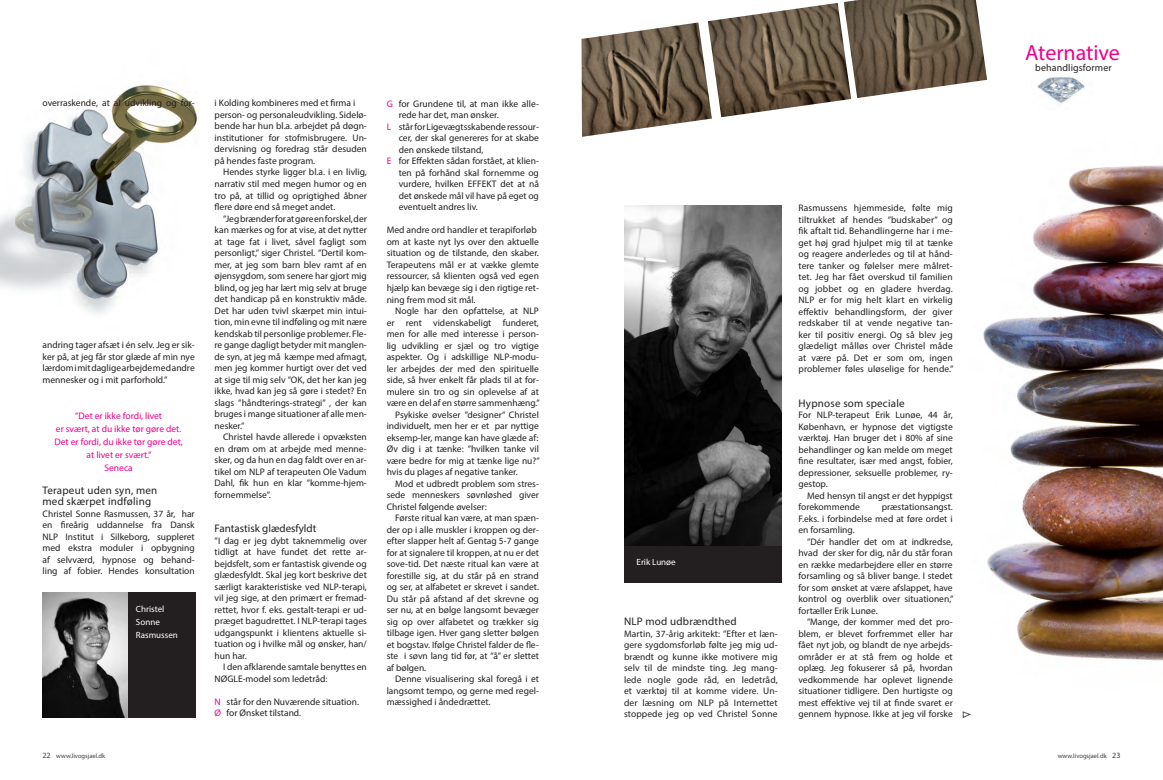
<style>
.page{position:relative;width:1163px;height:780px;background:#fff}
.page>*{position:absolute;margin:0;border:0;box-sizing:border-box;transform-origin:0 0}
.t1{font:22px "Myriad Pro";letter-spacing:-.005em;color:#ed028c}
.t2{font:11px/11.5px "Myriad Pro";letter-spacing:.02em;color:#231f20}
.t3{font:11px "Myriad Pro";color:#231f20}
.t4{font:10px "Myriad Pro";letter-spacing:.01em;color:#231f20}
.t5{font:9.5px/11.5px "Myriad Pro";color:#231f20;text-align:justify}
.t6{font:9.5px/13px "Myriad Pro";color:#ed028c}
.t7{font:9px/13px "Myriad Pro";color:#fff}
.t8{font:6.5px "Myriad Pro";color:#3e3e3f}
.s1{color:#ed028c}
.s2{font-size:8px}
</style>
<div class="page">
<img style="left:0;top:85px;width:198px;height:229px">
<img style="left:581px;top:22px;width:130px;height:115px">
<img style="left:707px;top:3px;width:144px;height:114px">
<img style="left:843px;top:0;width:143px;height:98px">
<img style="left:1037px;top:77px;width:48px;height:27px">
<img style="left:43px;top:592px;width:85px;height:125px">
<div style="left:128px;top:592px;width:68px;height:125px;background:#231f20"></div>
<img style="left:624px;top:205px;width:157px;height:341px">
<div style="left:624px;top:546px;width:157px;height:37px;background:#231f20"></div>
<img style="left:983px;top:165px;width:179px;height:496px">
<svg style="left:962px;top:711px;width:8px;height:6px"></svg>
<p class="t5" style="left:43px;top:97px;width:154px">overraskende, at al udvikling og for-</p>
<p class="t5" style="left:43px;top:339px;width:154px">andring tager afsæt i én selv. Jeg er sik&shy;ker på, at jeg får stor glæde af min nye lærdom i mit daglige arbejde med andre mennesker og i mit parforhold.”</p>
<p class="t6" style="left:75px;top:409px;width:88px">”Det er ikke fordi, livet</p>
<p class="t6" style="left:54px;top:422px;width:130px">er svært, at du ikke tør gøre det.<br>Det er fordi, du ikke tør gøre det,</p>
<p class="t6" style="left:87px;top:448px;width:66px">at livet er svært.”</p>
<p class="t6" style="left:104px;top:460px;width:30px">Seneca</p>
<p class="t2" style="left:43px;top:484px;width:116px">Terapeut uden syn, men med skærpet indføling</p>
<p class="t5" style="left:43px;top:507px;width:154px">Christel Sonne Rasmussen, 37 år, har en fireårig uddannelse fra Dansk NLP Institut i Silkeborg, suppleret med ekstra moduler i opbygning af selvværd, hypnose og behand&shy;ling af fobier. Hendes konsultation</p>
<p class="t7" style="left:136px;top:602px;width:30px">Christel<br>Sonne</p>
<p class="t7" style="left:136px;top:628px;width:43px">Rasmussen</p>
<p class="t5" style="left:214px;top:97px;width:142px">i Kolding kombineres med et firma i</p>
<p class="t5" style="left:214px;top:109px;width:154px">person- og personaleudvikling. Sidelø&shy;bende har hun bl.a. arbejdet på døgn&shy;institutioner for stofmisbrugere. Un&shy;dervisning og foredrag står desuden på hendes faste program.</p>
<p class="t5" style="left:214px;top:166px;width:154px;text-indent:9px">Hendes styrke ligger bl.a. i en livlig, narrativ stil med megen humor og en tro på, at tillid og oprigtighed åbner flere døre end så meget andet.</p>
<p class="t5" style="left:214px;top:212px;width:154px;text-indent:9px">”Jeg brænder for at gøre en forskel, der kan mærkes og for at vise, at det nytter at tage fat i livet, såvel fagligt som personligt,” siger Christel. ”Dertil kom&shy;mer, at jeg som barn blev ramt af en øjensygdom, som senere har gjort mig blind, og jeg har lært mig selv at bruge det handicap på en konstruktiv måde.<br>Det har uden tvivl skærpet min intui&shy;tion, min evne til indføling og mit nære kendskab til personlige problemer. Fle&shy;re gange dagligt betyder mit manglen&shy;de syn, at jeg må kæmpe med afmagt, men jeg kommer hurtigt over det ved at sige til mig selv ”OK, det her kan jeg ikke, hvad kan jeg så gøre i stedet? En slags ”håndterings-strategi” , der kan bruges i mange situationer af alle men&shy;nesker.”</p>
<p class="t5" style="left:214px;top:431px;width:154px;text-indent:9px">Christel havde allerede i opvæksten en drøm om at arbejde med menne&shy;sker, og da hun en dag faldt over en ar&shy;tikel om NLP af terapeuten Ole Vadum Dahl, fik hun en klar ”komme-hjem&shy;fornemmelse”.</p>
<p class="t3" style="left:214px;top:521px;width:103px">Fantastisk glædesfyldt</p>
<p class="t5" style="left:214px;top:534px;width:154px">”I dag er jeg dybt taknemmelig over tidligt at have fundet det rette ar&shy;bejdsfelt, som er fantastisk givende og glædesfyldt. Skal jeg kort beskrive det særligt karakteristiske ved NLP-terapi, vil jeg sige, at den primært er fremad&shy;rettet, hvor f. eks. gestalt-terapi er ud&shy;præget bagudrettet. I NLP-terapi tages udgangspunkt i klientens aktuelle si&shy;tuation og i hvilke mål og ønsker, han/ hun har.</p>
<p class="t5" style="left:214px;top:661px;width:154px;text-indent:9px">I den afklarende samtale benyttes en<br>NØGLE-model som ledetråd:</p>
<p class="t5" style="left:214px;top:695px;width:146px"><span class="s1">N</span> står for den Nuværende situation.</p>
<p class="t5" style="left:214px;top:707px;width:88px"><span class="s1">Ø</span> for Ønsket tilstand.</p>
<p class="t5" style="left:398px;top:98px;width:142px;text-indent:-12px"><span class="s1">G</span> for Grundene til, at man ikke alle&shy;rede har det, man ønsker.</p>
<p class="t5" style="left:398px;top:121px;width:142px;text-indent:-12px"><span class="s1">L</span> står for Ligevægtsskabende ressour&shy;cer, der skal genereres for at skabe den ønskede tilstand,</p>
<p class="t5" style="left:398px;top:155px;width:142px;text-indent:-12px"><span class="s1">E</span> for Effekten sådan forstået, at klien&shy;ten på forhånd skal fornemme og vurdere, hvilken EFFEKT det at nå det ønskede mål vil have på eget og eventuelt andres liv.</p>
<p class="t5" style="left:386px;top:224px;width:151px">Med andre ord handler et terapiforløb</p>
<p class="t5" style="left:386px;top:236px;width:154px">om at kaste nyt lys over den aktuelle situation og de tilstande, den skaber.<br>Terapeutens mål er at vække glemte ressourcer, så klienten også ved egen hjælp kan bevæge sig i den rigtige ret&shy;ning frem mod sit mål.</p>
<p class="t5" style="left:386px;top:305px;width:154px;text-indent:9px">Nogle har den opfattelse, at NLP er rent videnskabeligt funderet, men for alle med interesse i person&shy;lig udvikling er sjæl og tro vigtige aspekter. Og i adskillige NLP-modu&shy;ler arbejdes der med den spirituelle side, så hver enkelt får plads til at for&shy;mulere sin tro og sin oplevelse af at være en del af en større sammenhæng.”</p>
<p class="t5" style="left:386px;top:408px;width:154px;text-indent:9px">Psykiske øvelser ”designer” Christel individuelt, men her er et par nyttige eksemp-ler, mange kan have glæde af:</p>
<p class="t5" style="left:386px;top:443px;width:154px">Øv dig i at tænke: ”hvilken tanke vil være bedre for mig at tænke lige nu?” hvis du plages af negative tanker.</p>
<p class="t5" style="left:386px;top:477px;width:154px;text-indent:9px">Mod et udbredt problem som stres&shy;sede menneskers søvnløshed giver Christel følgende øvelser:</p>
<p class="t5" style="left:386px;top:512px;width:154px;text-indent:9px">Første ritual kan være, at man spæn&shy;der op i alle muskler i kroppen og der&shy;efter slapper helt af. Gentag 5-7 gange for at signalere til kroppen, at nu er det sove-tid. Det næste ritual kan være at forestille sig, at du står på en strand og ser, at alfabetet er skrevet i sandet.<br>Du står på afstand af det skrevne og ser nu, at en bølge langsomt bevæger sig op over alfabetet og trækker sig tilbage igen. Hver gang sletter bølgen et bogstav. Ifølge Christel falder de fle&shy;ste i søvn lang tid før, at ”å” er slettet af bølgen.</p>
<p class="t5" style="left:386px;top:673px;width:154px;text-indent:9px">Denne visualisering skal foregå i et langsomt tempo, og gerne med regel&shy;mæssighed i åndedrættet.</p>
<p class="t7" style="left:636px;top:555px;width:41px">Erik Lunøe</p>
<p class="t2" style="left:624px;top:615px;width:114px">NLP mod udbrændthed</p>
<p class="t5" style="left:624px;top:627px;width:155px">Martin, 37-årig arkitekt: ”Efter et læn&shy;gere sygdomsforløb følte jeg mig ud&shy;brændt og kunne ikke motivere mig selv til de mindste ting. Jeg mang&shy;lede nogle gode råd, en ledetråd, et værktøj til at komme videre. Un&shy;der læsning om NLP på Internettet stoppede jeg op ved Christel Sonne</p>
<p class="t5" style="left:798px;top:202px;width:156px">Rasmussens hjemmeside, følte mig tiltrukket af hendes ”budskaber” og fik aftalt tid. Behandlingerne har i me&shy;get høj grad hjulpet mig til at tænke og reagere anderledes og til at hånd&shy;tere tanker og følelser mere målret&shy;tet. Jeg har fået overskud til familien og jobbet og en gladere hverdag.<br>NLP er for mig helt klart en virkelig effektiv behandlingsform, der giver redskaber til at vende negative tan&shy;ker til positiv energi. Og så blev jeg glædeligt målløs over Christel måde at være på. Det er som om, ingen problemer føles uløselige for hende.”</p>
<p class="t2" style="left:798px;top:397px;width:108px">Hypnose som speciale</p>
<p class="t5" style="left:798px;top:409px;width:156px">For NLP-terapeut Erik Lunøe, 44 år, København, er hypnose det vigtigste værktøj. Han bruger det i 80% af sine behandlinger og kan melde om meget fine resultater, især med angst, fobier, depressioner, seksuelle problemer, ry&shy;gestop.</p>
<p class="t5" style="left:798px;top:489px;width:156px;text-indent:9px">Med hensyn til angst er det hyppigst forekommende</p>
<p class="t5" style="left:798px;top:501px;width:156px;text-indent:83px">præstationsangst.<br>F.eks. i forbindelse med at føre ordet i en forsamling.</p>
<p class="t5" style="left:798px;top:535px;width:156px;text-indent:9px">”Dér handler det om at indkredse, hvad der sker for dig, når du står foran en række medarbejdere eller en større forsamling og så bliver bange. I stedet for som ønsket at være afslappet, have kontrol og overblik over situationen,” fortæller Erik Lunøe.</p>
<p class="t5" style="left:798px;top:616px;width:156px;text-indent:9px">”Mange, der kommer med det pro&shy;blem, er blevet forfremmet eller har fået nyt job, og blandt de nye arbejds&shy;områder er at stå frem og holde et oplæg. Jeg fokuserer så på, hvordan vedkommende har oplevet lignende situationer tidligere. Den hurtigste og mest effektive vej til at finde svaret er gennem hypnose. Ikke at jeg vil forske</p>
<p class="t1" style="left:1025px;top:39px;width:96px">Aternative</p>
<p class="t4" style="left:1035px;top:62px;width:78px">behandligsformer</p>
<p class="t8" style="left:43px;top:751px;width:64px"><span class="s2">22</span> www.livogsjael.dk</p>
<p class="t8" style="left:1057px;top:751px;width:64px">www.livogsjael.dk <span class="s2">23</span></p>
</div>
